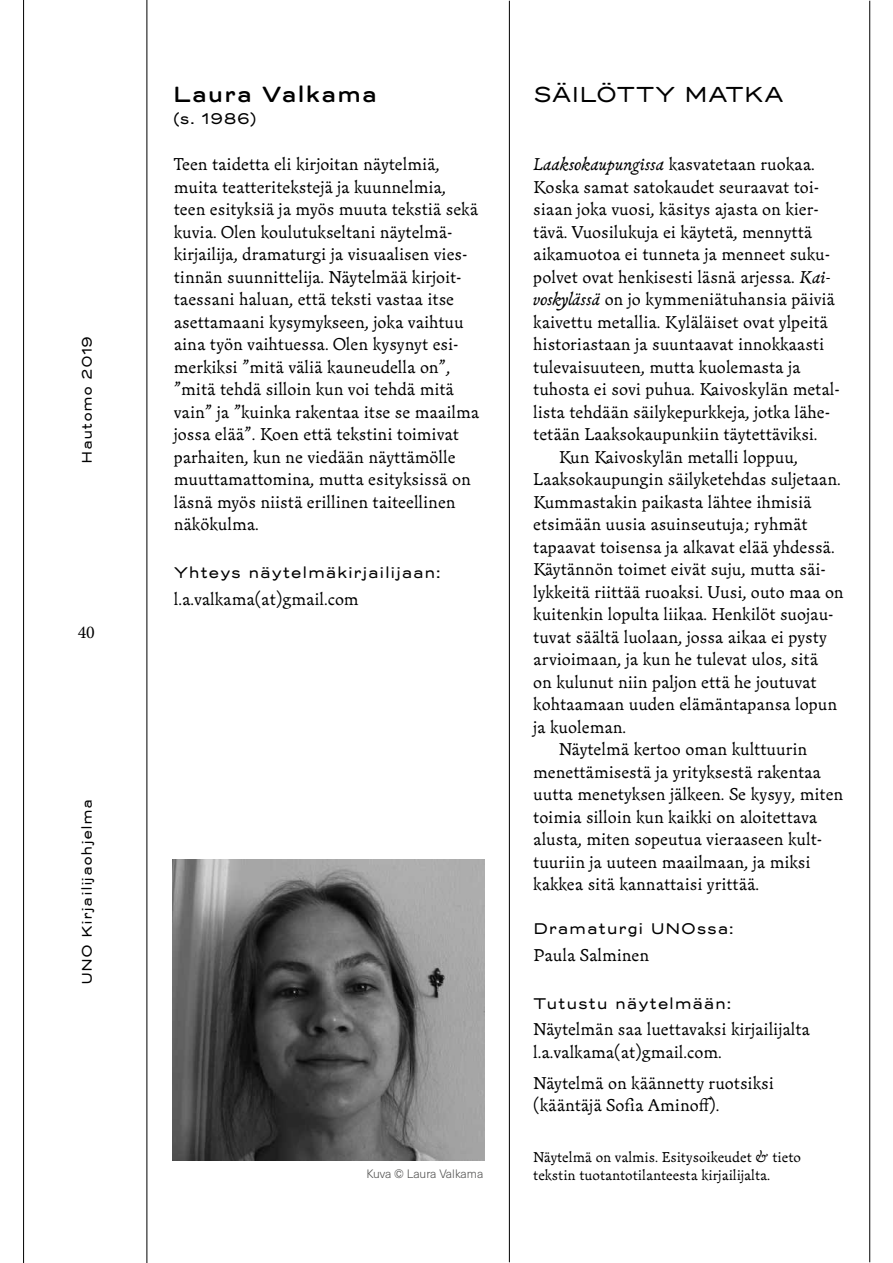
<style>
.page{position:relative;width:893px;height:1263px;background:#fff}
.page>*{position:absolute;margin:0;border:0;box-sizing:border-box;transform-origin:0 0}
.t1{font:21px "Trio Grotesk";letter-spacing:-.025em;color:#000}
.t2{font:500 21px "Trio Grotesk";color:#000}
.t3{font:18px/22.5px "Bookish";color:#000}
.t4{font:18px "Minion Pro";color:#000}
.t5{font:15px/18px "Bookish";color:#000}
.t6{font:15px "Trio Grotesk";color:#000}
.t7{font:13.5px "Trio Grotesk";color:#000}
.t8{font:300 12px "Neue Haas Unica W1 G";color:#575756}
.s1{font-style:italic}
</style>
<div class="page">
<hr style="left:23px;top:0;width:1px;height:1263px;background:#000">
<hr style="left:147px;top:0;width:1px;height:1263px;background:#000">
<hr style="left:509px;top:1px;width:1px;height:1261px;background:#000">
<hr style="left:869px;top:1px;width:1px;height:1261px;background:#000">
<img style="left:173px;top:859px;width:312px;height:301px">
<p class="t7" style="left:78px;top:464px;width:130px;rotate:-90deg">Hautomo 2019</p>
<p class="t4" style="left:78px;top:620px;width:19px">40</p>
<p class="t7" style="left:78px;top:985px;width:188px;rotate:-90deg">UNO Kirjailijaohjelma</p>
<p class="t2" style="left:173px;top:80px;width:206px">Laura Valkama</p>
<p class="t6" style="left:173px;top:109px;width:86px">(s. 1986)</p>
<p class="t3" style="left:174px;top:153px;width:307px">Teen taidetta eli kirjoitan näytelmiä, muita teatteritekstejä ja kuunnelmia, teen esityksiä ja myös muuta tekstiä sekä kuvia. Olen koulutukseltani näytelmä&shy;kirjailija, dramaturgi ja visuaalisen vies&shy;tinnän suunnittelija. Näytelmää kirjoit&shy;taessani haluan, että teksti vastaa itse asettamaani kysymykseen, joka vaihtuu aina työn vaihtuessa. Olen kysynyt esi&shy;merkiksi ”mitä väliä kauneudella on”, ”mitä tehdä silloin kun voi tehdä mitä vain” ja ”kuinka rakentaa itse se maailma jossa elää”. Koen että tekstini toimivat parhaiten, kun ne viedään näyttämölle muuttamattomina, mutta esityksissä on läsnä myös niistä erillinen taiteellinen näkökulma.</p>
<p class="t6" style="left:174px;top:563px;width:269px">Yhteys näytelmäkirjailijaan:</p>
<p class="t3" style="left:174px;top:587px;width:186px">l.a.valkama(at)gmail.com</p>
<p class="t8" style="left:366px;top:1165px;width:118px">Kuva © Laura Valkama</p>
<p class="t1" style="left:533px;top:80px;width:253px">SÄILÖTTY MATKA</p>
<p class="t3" style="left:533px;top:153px;width:283px"><span class="s1">Laaksokaupungissa</span> kasvatetaan ruokaa.</p>
<p class="t3" style="left:533px;top:175px;width:287px">Koska samat satokaudet seuraavat toi-</p>
<p class="t3" style="left:533px;top:198px;width:287px">siaan joka vuosi, käsitys ajasta on kier-</p>
<p class="t3" style="left:533px;top:220px;width:280px">tävä. Vuosilukuja ei käytetä, mennyttä</p>
<p class="t3" style="left:533px;top:243px;width:298px">aikamuotoa ei tunneta ja menneet suku-</p>
<p class="t3" style="left:533px;top:265px;width:299px">polvet ovat henkisesti läsnä arjessa. <span class="s1">Kai-</span></p>
<p class="t3" style="left:533px;top:288px;width:303px"><span class="s1">voskylässä</span> on jo kymmeniätuhansia päiviä</p>
<p class="t3" style="left:533px;top:310px;width:296px">kaivettu metallia. Kyläläiset ovat ylpeitä</p>
<p class="t3" style="left:533px;top:333px;width:292px">historiastaan ja suuntaavat innokkaasti</p>
<p class="t3" style="left:533px;top:355px;width:269px">tulevaisuuteen, mutta kuolemasta ja</p>
<p class="t3" style="left:533px;top:378px;width:308px">tuhosta ei sovi puhua. Kaivoskylän metal-</p>
<p class="t3" style="left:533px;top:400px;width:298px">lista tehdään säilykepurkkeja, jotka lähe-</p>
<p class="t3" style="left:533px;top:423px;width:286px">tetään Laaksokaupunkiin täytettäviksi.</p>
<p class="t3" style="left:559px;top:445px;width:241px">Kun Kaivoskylän metalli loppuu,</p>
<p class="t3" style="left:533px;top:468px;width:309px">Laaksokaupungin säilyketehdas suljetaan.</p>
<p class="t3" style="left:533px;top:490px;width:280px">Kummastakin paikasta lähtee ihmisiä</p>
<p class="t3" style="left:533px;top:513px;width:276px">etsimään uusia asuinseutuja; ryhmät</p>
<p class="t3" style="left:533px;top:535px;width:303px">tapaavat toisensa ja alkavat elää yhdessä.</p>
<p class="t3" style="left:533px;top:558px;width:294px">Käytännön toimet eivät suju, mutta säi-</p>
<p class="t3" style="left:533px;top:580px;width:312px">lykkeitä riittää ruoaksi. Uusi, outo maa on</p>
<p class="t3" style="left:533px;top:603px;width:302px">kuitenkin lopulta liikaa. Henkilöt suojau-</p>
<p class="t3" style="left:533px;top:625px;width:295px">tuvat säältä luolaan, jossa aikaa ei pysty</p>
<p class="t3" style="left:533px;top:648px;width:286px">arvioimaan, ja kun he tulevat ulos, sitä</p>
<p class="t3" style="left:533px;top:670px;width:285px">on kulunut niin paljon että he joutuvat</p>
<p class="t3" style="left:533px;top:693px;width:305px">kohtaamaan uuden elämäntapansa lopun</p>
<p class="t3" style="left:533px;top:715px;width:94px">ja kuoleman.</p>
<p class="t3" style="left:559px;top:738px;width:250px">Näytelmä kertoo oman kulttuurin</p>
<p class="t3" style="left:533px;top:760px;width:289px">menettämisestä ja yrityksestä rakentaa</p>
<p class="t3" style="left:533px;top:783px;width:311px">uutta menetyksen jälkeen. Se kysyy, miten</p>
<p class="t3" style="left:533px;top:805px;width:285px">toimia silloin kun kaikki on aloitettava</p>
<p class="t3" style="left:533px;top:828px;width:290px">alusta, miten sopeutua vieraaseen kult-</p>
<p class="t3" style="left:533px;top:850px;width:279px">tuuriin ja uuteen maailmaan, ja miksi</p>
<p class="t3" style="left:533px;top:873px;width:227px">kakkea sitä kannattaisi yrittää.</p>
<p class="t6" style="left:533px;top:918px;width:202px">Dramaturgi UNOssa:</p>
<p class="t3" style="left:533px;top:943px;width:117px">Paula Salminen</p>
<p class="t6" style="left:533px;top:993px;width:200px">Tutustu näytelmään:</p>
<p class="t3" style="left:533px;top:1018px;width:278px">Näytelmän saa luettavaksi kirjailijalta l.a.valkama(at)gmail.com.</p>
<p class="t3" style="left:533px;top:1071px;width:242px">Näytelmä on käännetty ruotsiksi (kääntäjä Sofia Aminoff).</p>
<p class="t5" style="left:533px;top:1147px;width:269px">Näytelmä on valmis. Esitysoikeudet &amp; tieto tekstin tuotantotilanteesta kirjailijalta.</p>
</div>
